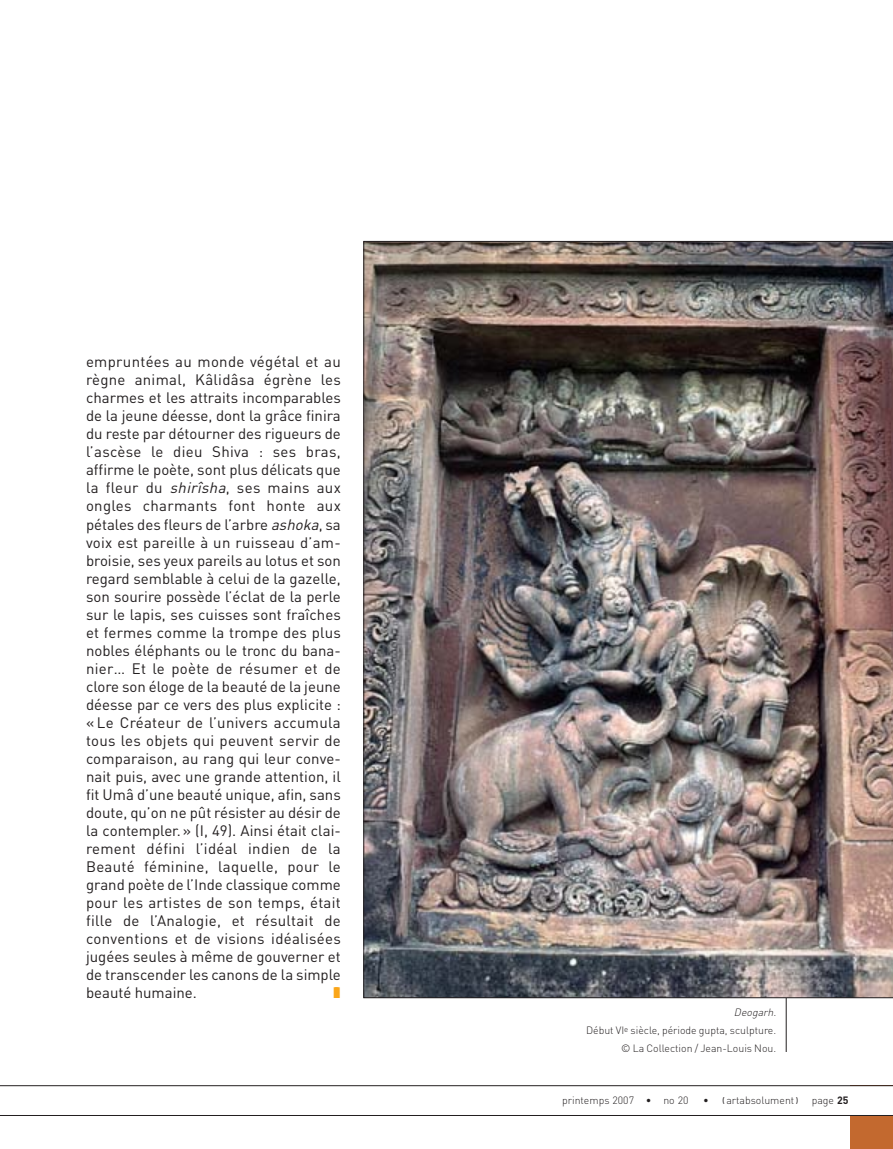
<style>
.page{position:relative;width:893px;height:1149px;background:#fff}
.page>*{position:absolute;margin:0;border:0;box-sizing:border-box;transform-origin:0 0}
.t1{font:15px/18px "DIN";color:#231f20;text-align:justify}
.t2{font:900 15px "DIN";color:#faa61a}
.t3{font:300 10.5px/18px "DIN";color:#231f20;text-align:right}
.s1{font-style:italic}
.s2{font-family:"Isonorm 3098 Monospaced";font-weight:400}
.s3{font-weight:700}
</style>
<div class="page">
<img style="left:0;top:240px;width:893px;height:908px">
<p class="t1" style="left:86px;top:354px;width:256px">empruntées au monde végétal et au règne animal, Kâlidâsa égrène les charmes et les attraits incomparables de la jeune déesse, dont la grâce finira du reste par détourner des rigueurs de l’ascèse le dieu Shiva : ses bras, affirme le poète, sont plus délicats que la fleur du <span class="s1">shirîsha</span>, ses mains aux ongles charmants font honte aux pétales des fleurs de l’arbre <span class="s1">ashoka</span>, sa voix est pareille à un ruisseau d’am&shy;broisie, ses yeux pareils au lotus et son regard semblable à celui de la gazelle, son sourire possède l’éclat de la perle sur le lapis, ses cuisses sont fraîches et fermes comme la trompe des plus nobles éléphants ou le tronc du bana&shy;nier… Et le poète de résumer et de clore son éloge de la beauté de la jeune déesse par ce vers des plus explicite : « Le Créateur de l’univers accumula tous les objets qui peuvent servir de comparaison, au rang qui leur conve&shy;nait puis, avec une grande attention, il fit Umâ d’une beauté unique, afin, sans doute, qu’on ne pût résister au désir de la contempler. » (I, 49). Ainsi était clai&shy;rement défini l’idéal indien de la Beauté féminine, laquelle, pour le grand poète de l’Inde classique comme pour les artistes de son temps, était fille de l’Analogie, et résultait de conventions et de visions idéalisées jugées seules à même de gouverner et de transcender les canons de la simple beauté humaine.</p>
<p class="t2" style="left:333px;top:986px;width:10px">IIII</p>
<p class="t3" style="left:586px;top:1004px;width:194px"><span class="s1">Deogarh.<br></span>Début VI<sup>e</sup> siècle, période gupta, sculpture. © La Collection / Jean-Louis Nou.</p>
<p class="t3" style="left:562px;top:1091px;width:128px">printemps 2007 • no 20</p>
<p class="t3" style="left:703px;top:1091px;width:147px">• <span class="s2">(</span>artabsolument<span class="s2">)</span> page <span class="s3">25</span></p>
</div>
